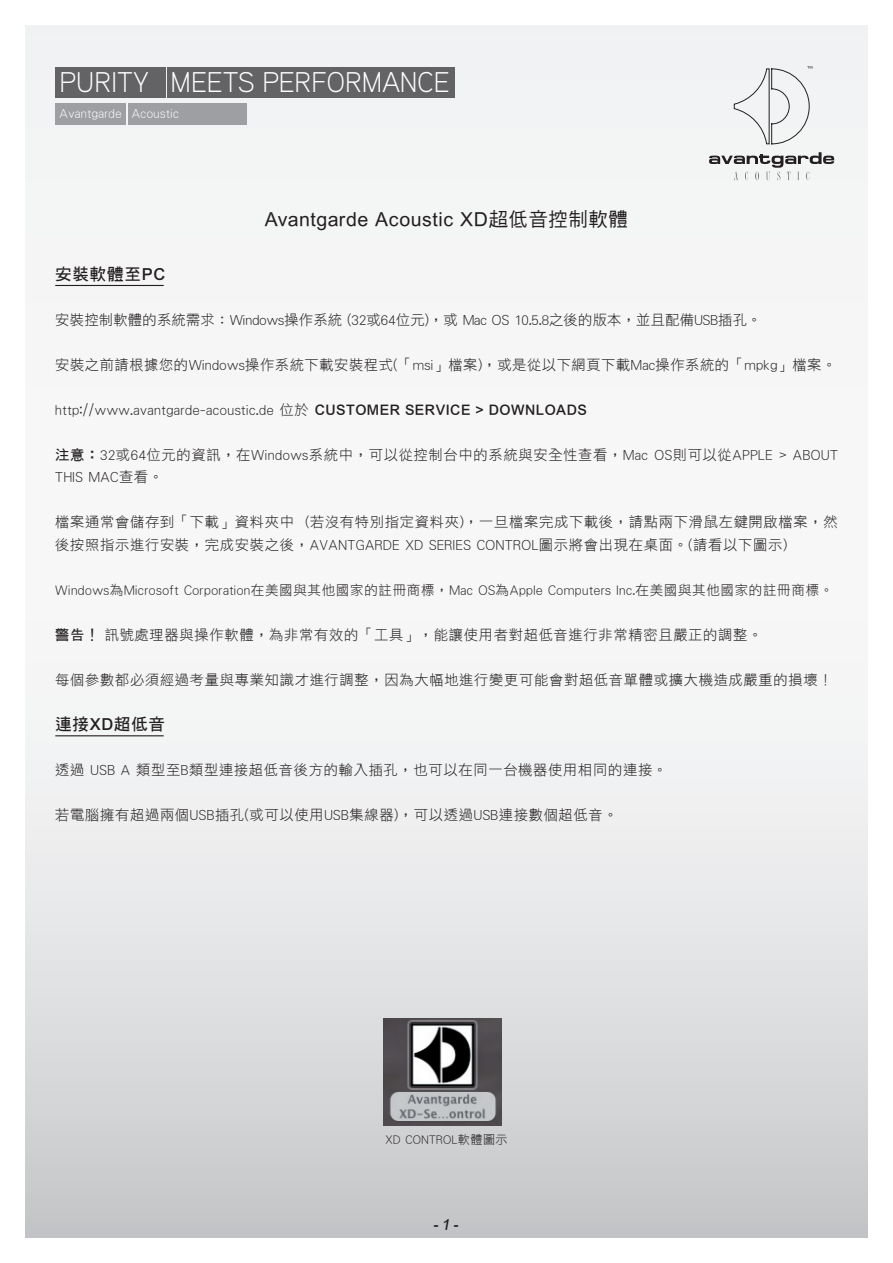
<style>
.page{position:relative;width:893px;height:1263px;background:#fff}
.page>*{position:absolute;margin:0;border:0;box-sizing:border-box;transform-origin:0 0}
.t1{font:300 28.5px "Aaux Pro";color:#fff}
.t2{font:19.5px "DF Hei Md HKP BF";letter-spacing:.035em;color:#231f20}
.t3{font:16.5px "DF Hei Bd HKP BF";letter-spacing:.05em;color:#231f20}
.t4{font:italic 15px "DF Li Hei Md HK BF";color:#231f20}
.t5{font:14.25px/22.5px "DF Hei Lt HKP BF";letter-spacing:.05em;color:#231f20}
.t6{font:14.25px "DF Hei Lt HKP BF";letter-spacing:.02em;color:#231f20}
.t7{font:13.5px "DF Hei Lt HKP BF";letter-spacing:.05em;color:#231f20}
.t8{font:12.75px "DF Hei Lt HKP BF";letter-spacing:.05em;color:#fff}
.t9{font:12px "DF Hei Lt HKP BF";letter-spacing:.05em;color:#231f20}
.s1{font-family:"DF Hei Bd HKP BF"}
</style>
<div class="page">
<img style="left:26px;top:26px;width:841px;height:1211px">
<div style="left:55px;top:68px;width:111px;height:30px;background:#636366"></div>
<div style="left:55px;top:103px;width:70px;height:21px;background:#9d9fa2"></div>
<div style="left:128px;top:103px;width:119px;height:21px;background:#9d9fa2"></div>
<div style="left:168px;top:68px;width:287px;height:30px;background:#636366"></div>
<svg style="left:709px;top:152px;width:125px;height:28px"></svg>
<svg style="left:734px;top:66px;width:78px;height:78px"></svg>
<hr style="left:55px;top:285px;width:109px;height:1px;background:#231f20">
<img style="left:384px;top:1018px;width:118px;height:108px">
<hr style="left:55px;top:735px;width:109px;height:1px;background:#231f20">
<p class="t1" style="left:171px;top:64px;width:281px">MEETS PERFORMANCE</p>
<p class="t8" style="left:132px;top:107px;width:48px">Acoustic</p>
<p class="t1" style="left:60px;top:64px;width:91px">PURITY</p>
<p class="t8" style="left:60px;top:107px;width:63px">Avantgarde</p>
<p class="t2" style="left:265px;top:210px;width:364px">Avantgarde Acoustic XD超低音控制軟體</p>
<p class="t3" style="left:55px;top:266px;width:111px">安裝軟體至PC</p>
<p class="t6" style="left:55px;top:312px;width:708px">安裝控制軟體的系統需求：Windows操作系統 (32或64位元)，或 Mac OS 10.5.8之後的版本，並且配備USB插孔。</p>
<p class="t5" style="left:55px;top:353px;width:782px">安裝之前請根據您的Windows操作系統下載安裝程式(「msi」檔案)，或是從以下網頁下載Mac操作系統的「mpkg」檔案。</p>
<p class="t5" style="left:55px;top:398px;width:533px">http://www.avantgarde-acoustic.de 位於 <span class="s1">CUSTOMER SERVICE &gt; DOWNLOADS</span></p>
<p class="t5" style="left:55px;top:443px;width:784px"><span class="s1">注意：</span>32或64位元的資訊，在Windows系統中，可以從控制台中的系統與安全性查看，Mac OS則可以從APPLE &gt; ABOUT<br>THIS MAC查看。</p>
<p class="t5" style="left:55px;top:511px;width:784px">檔案通常會儲存到「下載」資料夾中 (若沒有特別指定資料夾)，一旦檔案完成下載後，請點兩下滑鼠左鍵開啟檔案，然後按照指示進行安裝，完成安裝之後，AVANTGARDE XD SERIES CONTROL圖示將會出現在桌面。(請看以下圖示)</p>
<p class="t7" style="left:55px;top:583px;width:780px">Windows為Microsoft Corporation在美國與其他國家的註冊商標，Mac OS為Apple Computers Inc.在美國與其他國家的註冊商標。</p>
<p class="t5" style="left:55px;top:623px;width:709px"><span class="s1">警告！</span>訊號處理器與操作軟體，為非常有效的「工具」，能讓使用者對超低音進行非常精密且嚴正的調整。</p>
<p class="t5" style="left:55px;top:668px;width:779px">每個參數都必須經過考量與專業知識才進行調整，因為大幅地進行變更可能會對超低音單體或擴大機造成嚴重的損壞！</p>
<p class="t3" style="left:55px;top:716px;width:111px">連接XD超低音</p>
<p class="t5" style="left:55px;top:758px;width:613px">透過 USB A 類型至B類型連接超低音後方的輸入插孔，也可以在同一台機器使用相同的連接。</p>
<p class="t5" style="left:55px;top:803px;width:564px">若電腦擁有超過兩個USB插孔(或可以使用USB集線器)，可以透過USB連接數個超低音。</p>
<p class="t9" style="left:385px;top:1133px;width:124px">XD CONTROL軟體圖示</p>
<p class="t4" style="left:433px;top:1216px;width:29px">-1 -</p>
</div>
